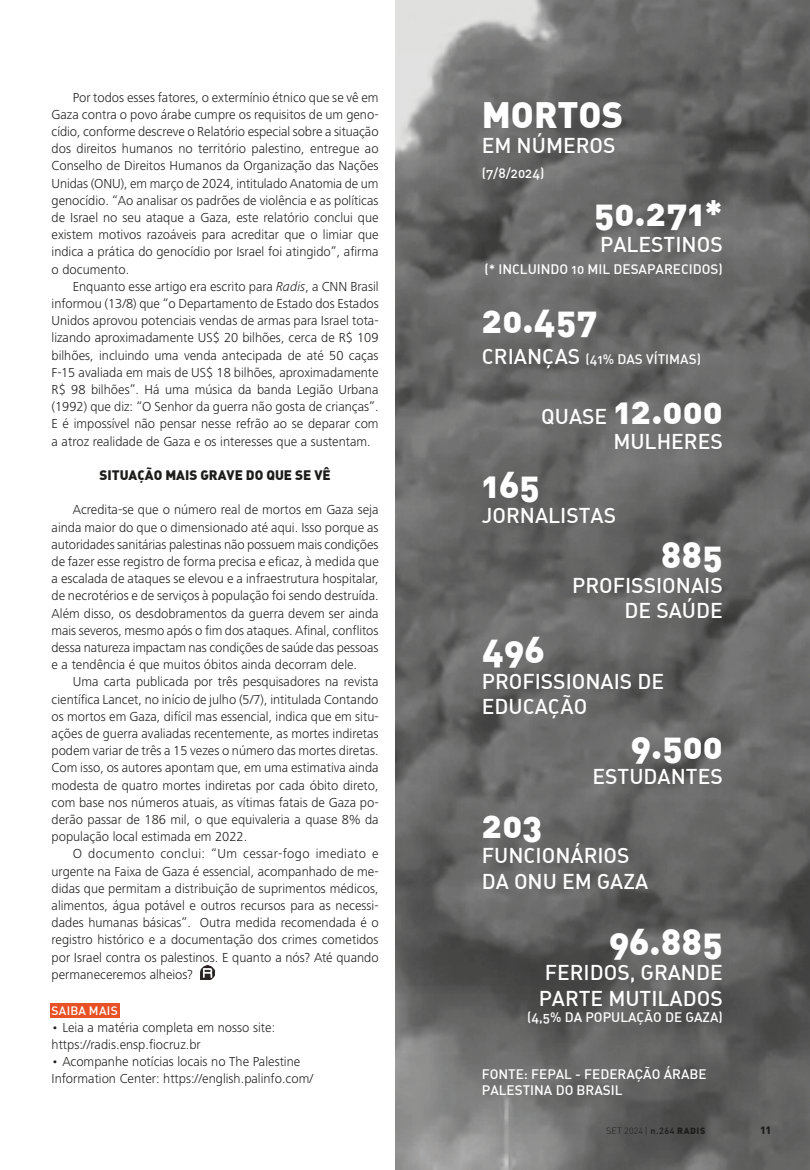
<style>
.page{position:relative;width:810px;height:1170px;background:#fff}
.page>*{position:absolute;margin:0;border:0;box-sizing:border-box;transform-origin:0 0}
.t1{font:900 36px "DIN Alternate";color:#fff}
.OlhoCitacao{font:500 21px/25.2px "DIN Alternate";color:#fff}
.Corpo_de_texto{font:300 13.5px/17.2px "Frutiger Next LT";color:#1c1c1b;text-align:justify}
.t2{font:500 13.5px "DIN Alternate";color:#fff}
.OlhoCitacao-2{font:500 13.5px/16.2px "DIN";color:#fff}
.Entreti_novo{font:900 13.5px "DIN Alternate";color:#1c1c1b}
.Saiba_Mais_Padrão{font:500 12px "DIN";letter-spacing:.025em;color:#fff}
.t3{font:900 10.5px "DIN";color:#1c1c1b}
.t4{font:300 9px "DIN";letter-spacing:.02em;color:#1c1c1b}
.s1{font-style:italic}
.s2{font-size:21px}
.s3{font-weight:500;font-size:21px}
.s4{font-weight:500}
.s5{font-weight:900}
</style>
<div class="page">
<img style="left:395px;top:0;width:414px;height:1169px">
<div style="left:50px;top:1002px;width:69px;height:15px;background:#e85125"></div>
<img style="left:200px;top:965px;width:14px;height:14px">
<p class="Corpo_de_texto" style="left:52px;top:89px;width:328px;text-indent:21px">Por todos esses fatores, o extermínio étnico que se vê em Gaza contra o povo árabe cumpre os requisitos de um geno&shy;cídio, conforme descreve o Relatório especial sobre a situação dos direitos humanos no território palestino, entregue ao Conselho de Direitos Humanos da Organização das Nações Unidas (ONU), em março de 2024, intitulado Anatomia de um genocídio. “Ao analisar os padrões de violência e as políticas de Israel no seu ataque a Gaza, este relatório conclui que existem motivos razoáveis para acreditar que o limiar que indica a prática do genocídio por Israel foi atingido”, afirma o documento.</p>
<p class="Corpo_de_texto" style="left:52px;top:278px;width:328px;text-indent:21px">Enquanto esse artigo era escrito para <span class="s1">Radis</span>, a CNN Brasil informou (13/8) que “o Departamento de Estado dos Estados Unidos aprovou potenciais vendas de armas para Israel tota&shy;lizando aproximadamente US$ 20 bilhões, cerca de R$ 109 bilhões, incluindo uma venda antecipada de até 50 caças F-15 avaliada em mais de US$ 18 bilhões, aproximadamente R$ 98 bilhões”. Há uma música da banda Legião Urbana (1992) que diz: “O Senhor da guerra não gosta de crianças”.<br>E é impossível não pensar nesse refrão ao se deparar com a atroz realidade de Gaza e os interesses que a sustentam.</p>
<p class="Entreti_novo" style="left:99px;top:466px;width:232px">SITUAÇÃO MAIS GRAVE DO QUE SE VÊ</p>
<p class="Corpo_de_texto" style="left:52px;top:501px;width:328px;text-indent:21px">Acredita-se que o número real de mortos em Gaza seja ainda maior do que o dimensionado até aqui. Isso porque as autoridades sanitárias palestinas não possuem mais condições de fazer esse registro de forma precisa e eficaz, à medida que a escalada de ataques se elevou e a infraestrutura hospitalar, de necrotérios e de serviços à população foi sendo destruída.<br>Além disso, os desdobramentos da guerra devem ser ainda mais severos, mesmo após o fim dos ataques. Afinal, conflitos dessa natureza impactam nas condições de saúde das pessoas e a tendência é que muitos óbitos ainda decorram dele.</p>
<p class="Corpo_de_texto" style="left:52px;top:673px;width:328px;text-indent:21px">Uma carta publicada por três pesquisadores na revista científica Lancet, no início de julho (5/7), intitulada Contando os mortos em Gaza, difícil mas essencial, indica que em situ&shy;ações de guerra avaliadas recentemente, as mortes indiretas podem variar de três a 15 vezes o número das mortes diretas.<br>Com isso, os autores apontam que, em uma estimativa ainda modesta de quatro mortes indiretas por cada óbito direto, com base nos números atuais, as vítimas fatais de Gaza po&shy;derão passar de 186 mil, o que equivaleria a quase 8% da população local estimada em 2022.</p>
<p class="Corpo_de_texto" style="left:52px;top:845px;width:328px;text-indent:21px">O documento conclui: “Um cessar-fogo imediato e urgente na Faixa de Gaza é essencial, acompanhado de me&shy;didas que permitam a distribuição de suprimentos médicos, alimentos, água potável e outros recursos para as necessi&shy;dades humanas básicas”. Outra medida recomendada é o registro histórico e a documentação dos crimes cometidos por Israel contra os palestinos. E quanto a nós? Até quando permaneceremos alheios?</p>
<p class="Saiba_Mais_Padrão" style="left:51px;top:1002px;width:68px">SAIBA MAIS</p>
<p class="Corpo_de_texto" style="left:52px;top:1018px;width:225px">• Leia a matéria completa em nosso site:</p>
<p class="Corpo_de_texto" style="left:52px;top:1035px;width:151px">https://radis.ensp.fiocruz.br</p>
<p class="Corpo_de_texto" style="left:52px;top:1052px;width:250px">• Acompanhe notícias locais no The Palestine</p>
<p class="Corpo_de_texto" style="left:52px;top:1069px;width:263px">Information Center: https://english.palinfo.com/</p>
<p class="t1" style="left:481px;top:91px;width:143px">MORTOS</p>
<p class="OlhoCitacao" style="left:481px;top:132px;width:135px">EM NÚMEROS</p>
<p class="t2" style="left:481px;top:164px;width:64px">(7/8/2024)</p>
<p class="t1" style="left:593px;top:189px;width:130px">50.271*</p>
<p class="OlhoCitacao" style="left:599px;top:230px;width:124px">PALESTINOS</p>
<p class="t2" style="left:484px;top:260px;width:240px">(* INCLUINDO 10 MIL DESAPARECIDOS)</p>
<p class="t1" style="left:481px;top:296px;width:117px">20.457</p>
<p class="t2" style="left:481px;top:351px;width:220px"><span class="s2">CRIANÇAS</span> (41% DAS VÍTIMAS)</p>
<p class="t1" style="left:541px;top:386px;width:183px"><span class="s3">QUASE</span> 12.000</p>
<p class="OlhoCitacao" style="left:613px;top:428px;width:111px">MULHERES</p>
<p class="t1" style="left:481px;top:460px;width:59px">165</p>
<p class="OlhoCitacao" style="left:481px;top:502px;width:136px">JORNALISTAS</p>
<p class="t1" style="left:660px;top:530px;width:64px">885</p>
<p class="OlhoCitacao" style="left:572px;top:572px;width:152px">PROFISSIONAIS</p>
<p class="OlhoCitacao" style="left:624px;top:597px;width:100px">DE SAÚDE</p>
<p class="t1" style="left:481px;top:626px;width:64px">496</p>
<p class="OlhoCitacao" style="left:481px;top:667px;width:184px">PROFISSIONAIS DE<br>EDUCAÇÃO</p>
<p class="t1" style="left:630px;top:721px;width:93px">9.500</p>
<p class="OlhoCitacao" style="left:592px;top:763px;width:132px">ESTUDANTES</p>
<p class="t1" style="left:481px;top:800px;width:62px">203</p>
<p class="OlhoCitacao" style="left:481px;top:842px;width:149px">FUNCIONÁRIOS</p>
<p class="OlhoCitacao" style="left:481px;top:867px;width:168px">DA ONU EM GAZA</p>
<p class="t1" style="left:608px;top:917px;width:115px">96.885</p>
<p class="OlhoCitacao" style="left:538px;top:959px;width:185px">FERIDOS, GRANDE<br>PARTE MUTILADOS</p>
<p class="t2" style="left:527px;top:1008px;width:197px">(4,5% DA POPULAÇÃO DE GAZA)</p>
<p class="OlhoCitacao-2" style="left:481px;top:1065px;width:226px">FONTE: FEPAL - FEDERAÇÃO ÁRABE<br>PALESTINA DO BRASIL</p>
<p class="t4" style="left:605px;top:1124px;width:101px">SET 2024 | <span class="s4">n.264</span> <span class="s5">RADIS</span></p>
<p class="t3" style="left:759px;top:1122px;width:13px">11</p>
</div>
